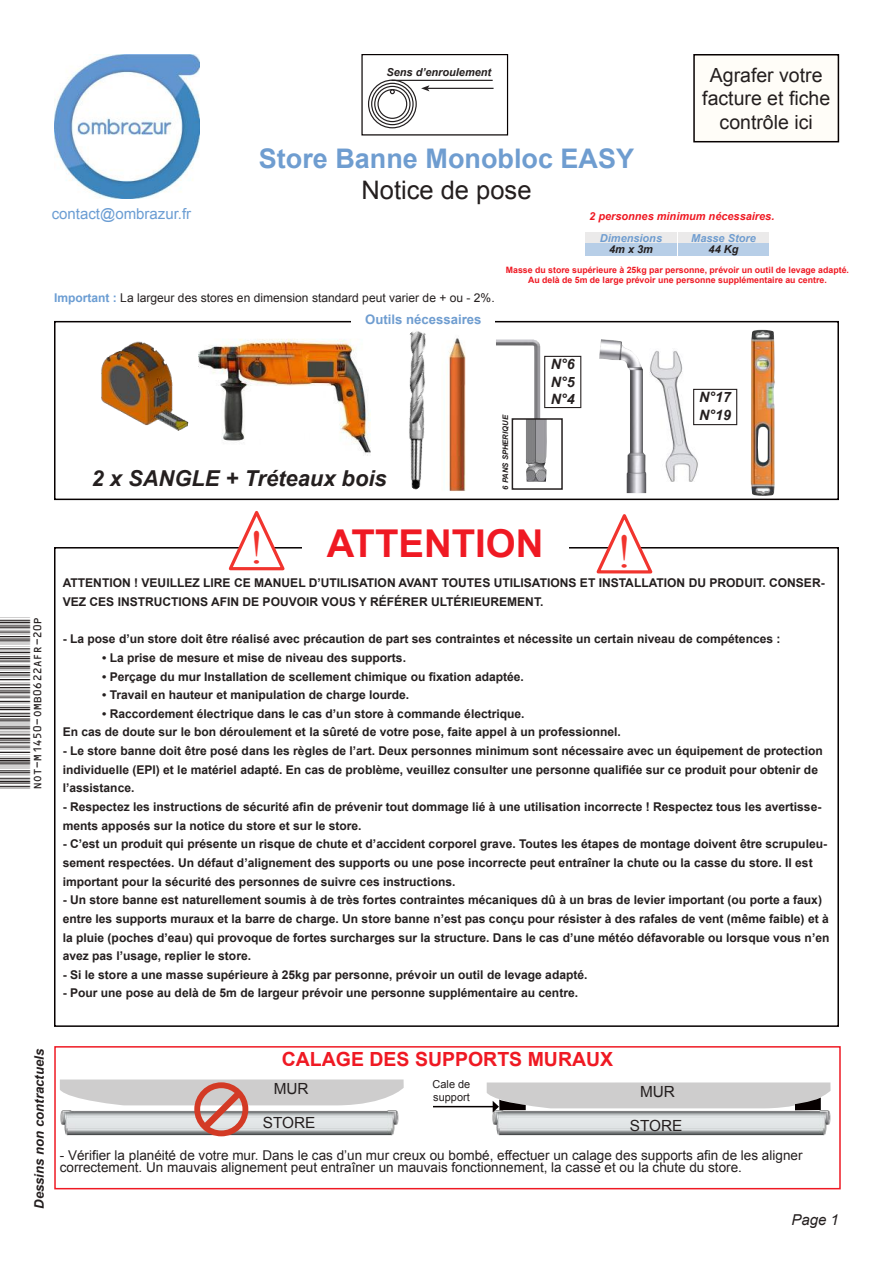
<style>
.page{position:relative;width:893px;height:1263px;background:#fff}
.page>*{position:absolute;margin:0;border:0;box-sizing:border-box;transform-origin:0 0}
.t1{font:46.95px "Times New Roman";color:#f1342e}
.t2{font:45px "C39 Hr P48 Dh Tt";color:#241f1f}
.t3{font:700 38.4px "Arial";color:#ef1923}
.t4{font:700 27px "Arial";color:#6f9dd0}
.t5{font:25.5px "Arial";color:#241f1f}
.t6{font:italic 700 21.9px "Arial";color:#241f1f}
.t7{font:19.5px/23.4px "Arial";color:#241f1f;text-align:center}
.t8{font:700 19.5px "Arial";color:#ef1923}
.t9{font:15.3px "Arial";color:#241f1f}
.t10{font:15px "Arial";color:#6b9dd3}
.t11{font:italic 15px "Arial";color:#241f1f}
.t12{font:italic 700 14.25px/17.1px "Arial";color:#241f1f;text-align:justify}
.t13{font:13.5px/12px "Arial";color:#241f1f}
.t14{font:italic 700 13.2px "Arial";color:#241f1f}
.t15{font:700 13.2px "Arial";color:#6f9dd0}
.t16{font:700 12px/18.6px "Arial";color:#241f1f}
.t17{font:12px "Arial";color:#241f1f}
.t18{font:italic 700 10.95px "Arial";color:#ef1923}
.t19{font:italic 700 10.95px "Arial";color:#241f1f}
.t20{font:italic 700 10.95px "Arial";color:#6f9dd0}
.t21{font:10.95px/13.2px "Arial";color:#241f1f}
.t22{font:700 8.7px/10.5px "Arial";color:#ef1923;text-align:center}
.t23{font:italic 700 7.65px "Arial";color:#241f1f}
.s1{font-weight:700;color:#6b9dd3}
</style>
<div class="page">
<div style="left:544px;top:356px;width:37px;height:52px;border:1px solid #241f1f"></div>
<div style="left:54px;top:321px;width:785px;height:179px;border:2px solid #060000"></div>
<div style="left:351px;top:315px;width:144px;height:14px;background:#fff"></div>
<img style="left:367px;top:331px;width:132px;height:160px">
<img style="left:199px;top:331px;width:171px;height:124px">
<img style="left:101px;top:341px;width:88px;height:90px">
<img style="left:599px;top:339px;width:47px;height:154px">
<img style="left:496px;top:340px;width:44px;height:143px">
<div style="left:512px;top:419px;width:50px;height:70px;background:#fff"></div>
<img style="left:526px;top:421px;width:21px;height:61px">
<div style="left:512px;top:418px;width:51px;height:72px;border:2px solid #241f1f"></div>
<img style="left:649px;top:351px;width:50px;height:131px">
<img style="left:750px;top:330px;width:25px;height:166px">
<div style="left:585px;top:232px;width:92px;height:11px;background:#ebeaea"></div>
<div style="left:678px;top:232px;width:91px;height:11px;background:#ebeaea"></div>
<div style="left:585px;top:243px;width:92px;height:13px;background:#b7cee7"></div>
<div style="left:678px;top:243px;width:91px;height:13px;background:#b7cee7"></div>
<svg style="left:594px;top:514px;width:62px;height:60px"></svg>
<svg style="left:226px;top:511px;width:62px;height:60px"></svg>
<div style="left:54px;top:1046px;width:787px;height:143px;border:2px solid #ef1923"></div>
<img style="left:486px;top:1105px;width:345px;height:31px">
<img style="left:54px;top:1102px;width:171px;height:42px">
<hr style="left:433px;top:1106px;width:60px;height:1px;background:#060000">
<svg style="left:487px;top:1082px;width:344px;height:30px;background:#c8c7c7"></svg>
<svg style="left:60px;top:1079px;width:344px;height:57px;background:#cfc8c7"></svg>
<div style="left:694px;top:389px;width:43px;height:36px;background:#fff"></div>
<div style="left:693px;top:389px;width:44px;height:36px;border:1px solid #241f1f"></div>
<svg style="left:390px;top:91px;width:5px;height:3px"></svg>
<div style="left:371px;top:83px;width:43px;height:42px;border:1px solid #231f20;border-radius:50%"></div>
<div style="left:374px;top:86px;width:37px;height:36px;border:1px solid #231f20;border-radius:50%"></div>
<div style="left:377px;top:89px;width:30px;height:30px;border:1px solid #231f20;border-radius:50%"></div>
<div style="left:368px;top:80px;width:49px;height:48px;border:1px solid #231f20;border-radius:50%"></div>
<hr style="left:392px;top:80px;width:101px;height:1px;background:#231f20">
<hr style="left:428px;top:88px;width:66px;height:1px;background:#231f20">
<svg style="left:421px;top:85px;width:8px;height:6px"></svg>
<div style="left:361px;top:54px;width:147px;height:81px;border:1px solid #060000"></div>
<div style="left:694px;top:55px;width:144px;height:87px;background:#fffdf8"></div>
<div style="left:693px;top:54px;width:146px;height:88px;border:2px solid #060000"></div>
<img style="left:55px;top:54px;width:144px;height:145px">
<p class="t19" style="left:386px;top:64px;width:106px">Sens d’enroulement</p>
<h3 class="t7" style="left:702px;top:63px;width:129px">Agrafer votre facture et fiche contrôle ici</h3>
<p class="t10" style="left:52px;top:203px;width:141px">contact@ombrazur.fr</p>
<h3 class="t4" style="left:259px;top:141px;width:377px">Store Banne Monobloc EASY</h3>
<h3 class="t5" style="left:361px;top:173px;width:172px">Notice de pose</h3>
<p class="t18" style="left:589px;top:209px;width:187px">2 personnes minimum nécessaires.</p>
<p class="t20" style="left:600px;top:230px;width:64px">Dimensions</p>
<p class="t20" style="left:691px;top:230px;width:66px">Masse Store</p>
<p class="t19" style="left:609px;top:242px;width:45px">4m x 3m</p>
<p class="t19" style="left:709px;top:242px;width:31px">44 Kg</p>
<p class="t22" style="left:506px;top:265px;width:345px">Masse du store supérieure à 25kg par personne, prévoir un outil de levage adapté.<br>Au delà de 5m de large prévoir une personne supplémentaire au centre.</p>
<p class="t17" style="left:54px;top:290px;width:442px"><span class="s1">Important :</span> La largeur des stores en dimension standard peut varier de + ou - 2%.</p>
<p class="t15" style="left:365px;top:311px;width:118px">Outils nécessaires</p>
<h3 class="t6" style="left:92px;top:464px;width:297px">2 x SANGLE + Tréteaux bois</h3>
<p class="t23" style="left:500px;top:490px;width:76px;rotate:-90deg">6 PANS SPHERIQUE</p>
<p class="t12" style="left:551px;top:356px;width:25px">N°6<br>N°5<br>N°4</p>
<p class="t12" style="left:699px;top:389px;width:33px">N°17<br>N°19</p>
<h2 class="t2" style="left:-3px;top:789px;width:174px;rotate:-90deg">NOT-M1450-OMB0622AFR-20P</h2>
<h3 class="t3" style="left:327px;top:518px;width:218px">ATTENTION</h3>
<p class="t16" style="left:63px;top:574px;width:763px">ATTENTION ! VEUILLEZ LIRE CE MANUEL D’UTILISATION AVANT TOUTES UTILISATIONS ET INSTALLATION DU PRODUIT. CONSER-<br>VEZ CES INSTRUCTIONS AFIN DE POUVOIR VOUS Y RÉFÉRER ULTÉRIEUREMENT.</p>
<p class="t16" style="left:63px;top:630px;width:719px">- La pose d’un store doit être réalisé avec précaution de part ses contraintes et nécessite un certain niveau de compétences :</p>
<p class="t16" style="left:102px;top:649px;width:305px">• La prise de mesure et mise de niveau des supports.</p>
<p class="t16" style="left:102px;top:667px;width:423px">• Perçage du mur Installation de scellement chimique ou fixation adaptée.</p>
<p class="t16" style="left:102px;top:686px;width:309px">• Travail en hauteur et manipulation de charge lourde.</p>
<p class="t16" style="left:63px;top:705px;width:560px;text-indent:39px">• Raccordement électrique dans le cas d’un store à commande électrique.<br>En cas de doute sur le bon déroulement et la sûreté de votre pose, faite appel à un professionnel.</p>
<p class="t16" style="left:63px;top:742px;width:761px">- Le store banne doit être posé dans les règles de l’art. Deux personnes minimum sont nécessaire avec un équipement de protection individuelle (EPI) et le matériel adapté. En cas de problème, veuillez consulter une personne qualifiée sur ce produit pour obtenir de l’assistance.</p>
<p class="t16" style="left:63px;top:798px;width:760px">- Respectez les instructions de sécurité afin de prévenir tout dommage lié à une utilisation incorrecte ! Respectez tous les avertisse&shy;ments apposés sur la notice du store et sur le store.</p>
<p class="t16" style="left:63px;top:835px;width:766px">- C’est un produit qui présente un risque de chute et d’accident corporel grave. Toutes les étapes de montage doivent être scrupuleu&shy;sement respectées. Un défaut d’alignement des supports ou une pose incorrecte peut entraîner la chute ou la casse du store. Il est important pour la sécurité des personnes de suivre ces instructions.</p>
<p class="t16" style="left:63px;top:891px;width:768px">- Un store banne est naturellement soumis à de très fortes contraintes mécaniques dû à un bras de levier important (ou porte a faux) entre les supports muraux et la barre de charge. Un store banne n’est pas conçu pour résister à des rafales de vent (même faible) et à la pluie (poches d’eau) qui provoque de fortes surcharges sur la structure. Dans le cas d’une météo défavorable ou lorsque vous n’en avez pas l’usage, replier le store.</p>
<p class="t16" style="left:63px;top:966px;width:526px">- Si le store a une masse supérieure à 25kg par personne, prévoir un outil de levage adapté.</p>
<p class="t16" style="left:63px;top:984px;width:517px">- Pour une pose au delà de 5m de largeur prévoir une personne supplémentaire au centre.</p>
<h1 class="t1" style="left:249px;top:516px;width:17px">!</h1>
<h1 class="t1" style="left:617px;top:519px;width:17px">!</h1>
<p class="t14" style="left:30px;top:1209px;width:162px;rotate:-90deg">Dessins non contractuels</p>
<h3 class="t8" style="left:282px;top:1046px;width:333px">CALAGE DES SUPPORTS MURAUX</h3>
<p class="t21" style="left:433px;top:1077px;width:39px">Cale de support</p>
<p class="t9" style="left:274px;top:1079px;width:36px">MUR</p>
<p class="t9" style="left:640px;top:1081px;width:36px">MUR</p>
<p class="t9" style="left:263px;top:1113px;width:54px">STORE</p>
<p class="t13" style="left:60px;top:1149px;width:744px">- Vérifier la planéité de votre mur. Dans le cas d’un mur creux ou bombé, effectuer un calage des supports afin de les aligner correctement. Un mauvais alignement peut entraîner un mauvais fonctionnement, la casse et ou la chute du store.</p>
<p class="t9" style="left:630px;top:1115px;width:54px">STORE</p>
<p class="t11" style="left:791px;top:1210px;width:49px">Page 1</p>
</div>
